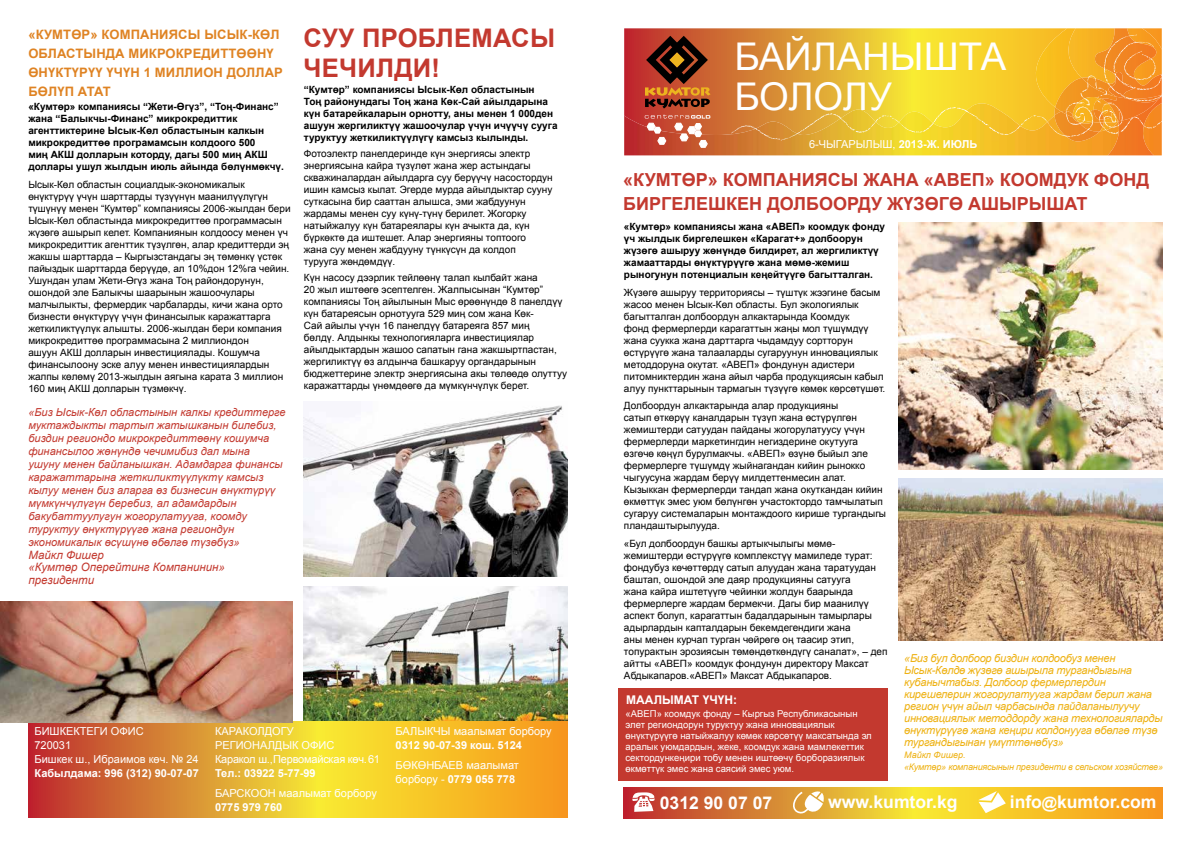
<style>
.page{position:relative;width:1191px;height:842px;background:#fff}
.page>*{position:absolute;margin:0;border:0;box-sizing:border-box;transform-origin:0 0}
.t1{font:38.2px/40px "Arial";color:#fff}
.t2{font:700 25.6px/30.2px "Arial";letter-spacing:.01em;color:#c3392f}
.t3{font:700 18px/24px "Arial";color:#c3392f}
.t4{font:700 17.6px "Arial";color:#fff}
.t5{font:700 13px/19px "Arial";letter-spacing:.01em;color:#df8323}
.t6{font:700 12px "Arial";color:#fff}
.t7{font:italic 11.5px/12.5px "Arial";color:#c3392f}
.t8{font:italic 11px/13px "Arial";color:#c3392f}
.t9{font:italic 11px/12px "Arial";letter-spacing:-.02em;color:#eeb111}
.t10{font:11px/14px "Arial";color:#fff}
.t11{font:700 11px "Arial";color:#fff}
.t12{font:11px/14px "Arial";letter-spacing:-.02em;color:#fff}
.t13{font:10px/12px "Arial";color:#000}
.t14{font:700 10px/12px "Arial";color:#000}
.t15{font:9.5px/11px "Arial";color:#fff}
.t16{font:italic 9px/12px "Arial";letter-spacing:-.02em;color:#eeb111}
.s1{font-weight:700}
.s2{font-size:15.6px}
</style>
<div class="page">
<svg style="left:624px;top:28px;width:410px;height:75px;background:#d37336"></svg>
<img style="left:624px;top:103px;width:483px;height:52px">
<img style="left:1034px;top:28px;width:33px;height:6px">
<img style="left:1067px;top:28px;width:14px;height:6px">
<img style="left:1107px;top:141px;width:54px;height:14px">
<img style="left:1081px;top:28px;width:80px;height:6px">
<svg style="left:731px;top:34px;width:431px;height:107px;background:#edb330"></svg>
<svg style="left:645px;top:36px;width:65px;height:72px;background:#813a1c"></svg>
<svg style="left:644px;top:114px;width:66px;height:33px"></svg>
<img style="left:303px;top:587px;width:264px;height:135px">
<div style="left:618px;top:688px;width:269px;height:93px;background:#c3392f"></div>
<svg style="left:28px;top:722px;width:539px;height:95px;background:#e6a22e"></svg>
<svg style="left:624px;top:787px;width:538px;height:31px;background:#e7a32d"></svg>
<svg style="left:978px;top:791px;width:27px;height:22px"></svg>
<svg style="left:632px;top:792px;width:23px;height:20px"></svg>
<svg style="left:788px;top:790px;width:36px;height:25px"></svg>
<img style="left:899px;top:223px;width:263px;height:246px">
<img style="left:899px;top:478px;width:263px;height:162px">
<img style="left:0;top:602px;width:292px;height:120px">
<img style="left:303px;top:405px;width:264px;height:172px">
<h3 class="t5" style="left:28px;top:25px;width:256px">«КУМТӨР» КОМПАНИЯСЫ ЫСЫК-КӨЛ<br>ОБЛАСТЫНДА МИКРОКРЕДИТТӨӨНҮ<br>ӨНҮКТҮРҮҮ ҮЧҮН 1 МИЛЛИОН ДОЛЛАР<br>БӨЛҮП АТАТ</h3>
<p class="t14" style="left:28px;top:101px;width:257px">«Кумтөр» компаниясы “Жети-Өгүз”, “Тоң-Финанс” жана “Балыкчы-Финанс” микрокредиттик агенттиктерине Ысык-Көл областынын калкын микрокредиттөө програмамсын колдоого 500<br>миң АКШ долларын которду, дагы 500 миң АКШ доллары ушул жылдын июль айында бөлүнмөкчү.</p>
<p class="t13" style="left:28px;top:179px;width:264px">Ысык-Көл областын социалдык-экономикалык өнүктүрүү үчүн шарттарды түзүүнүн маанилүүлүгүн түшүнүү менен “Кумтөр” компаниясы 2006-жылдан бери Ы сык-Көл областында микрокредиттөө программасын жүзөгө ашырып келет. Компаниянын колдоосу менен үч микрокредиттик агенттик түзүлгөн, алар кредиттерди эң жакшы шарттарда – Кыргызстандагы эң төмөнкү үстөк пайыздык шарттарда берүүдө, ал 10%дон 12%га чейин.<br>Ушундан улам Жети-Өгүз жана Тоң райондорунун, ошондой эле Балыкчы шаарынын жашоочулары малчылыкты, фермердик чарбаларды, кичи жана орто бизнести өнүктүрүү үчүн финансылык каражаттарга жеткиликтүүлүк алышты. 2006-жылдан бери компания микрокредиттөө программасына 2 миллиондон<br>ашуун АКШ долларын инвестициялады. Кошумча финансылоону эске алуу менен инвестициялардын жалпы көлөмү 2013-жылдын аягына карата 3 миллион 160 миң АКШ долларын түзмөкчү.</p>
<p class="t8" style="left:28px;top:406px;width:259px">«Биз Ысык-Көл областынын калкы кредиттерге муктаждыкты тартып жатышканын билебиз, биздин региондо микрокредиттөөнү кошумча финансылоо жөнүндө чечимибиз дал мына<br>ушуну менен байланышкан. Адамдарга финансы каражаттарына жеткиликтүүлүктү камсыз кылуу менен биз аларга өз бизнесин өнүктүрүү мүмкүнчүлүгүн беребиз, ал адамдардын бакубаттуулугун жогорулатууга, коомду туруктуу өнүктүрүүгө жана региондун экономикалык өсүшүнө өбөлгө түзөбүз»</p>
<p class="t7" style="left:28px;top:549px;width:198px">Майкл Фишер<br>«Кумтөр Оперейтинг Компанинин» президенти</p>
<h2 class="t2" style="left:303px;top:24px;width:253px">CУУ ПРОБЛЕМАСЫ<br>ЧЕЧИЛДИ!</h2>
<p class="t14" style="left:304px;top:84px;width:255px">“Кумтөр” компаниясы Ысык-Көл областынын<br>Тоң районундагы Тоң жана Көк-Сай айылдарына күн батарейкаларын орнотту, аны менен 1 000ден ашуун жергиликтүү жашоочулар үчүн ичүүчү сууга туруктуу жеткиликтүүлүгү камсыз кылынды.</p>
<p class="t13" style="left:304px;top:148px;width:250px">Фотоэлектр панелдеринде күн энергиясы электр энергиясына кайра түзүлөт жана жер астындагы скважиналардан айылдарга суу берүүчү насостордун ишин камсыз кылат. Эгерде мурда айылдыктар сууну суткасына бир сааттан алышса, эми жабдуунун жардамы менен суу күнү-түнү берилет. Жогорку натыйжалуу күн батареялары күн ачыкта да, күн бүркөктө да иштешет. Алар энергияны топтоого<br>жана суу менен жабдууну түнкүсүн да колдоп<br>турууга жөндөмдүү.</p>
<p class="t13" style="left:304px;top:272px;width:265px">Күн насосу дээрлик тейлөөнү талап кылбайт жана<br>20 жыл иштөөгө эсептелген. Жалпысынан “Кумтөр” компаниясы Тоң айылынын Мыс өрөөнүндө 8 панелдүү күн батареясын орнотууга 529 миң сом жана Көк-<br>Сай айылы үчүн 16 панелдүү батареяга 857 миң<br>бөлдү. Алдынкы технологияларга инвестициялар айылдыктардын жашоо сапатын гана жакшыртпастан, жергиликтүү өз алдынча башкаруу органдарынын бюджеттерине электр энергиясына акы төлөөдө олуттуу каражаттарды үнөмдөөгө да мүмкүнчүлүк берет.</p>
<p class="t10" style="left:34px;top:724px;width:166px">БИШ КЕКТЕГИ ОФИС<br>720031<br>Бишкек ш., Ибраимов көч. № 24</p>
<p class="t11" style="left:34px;top:766px;width:166px">Кабылдама: 996 (312) 90-07-07</p>
<p class="t10" style="left:215px;top:724px;width:66px;text-indent:28px">КОЛДОГУ<br>РЕГИОНАЛ</p>
<p class="t10" style="left:215px;top:724px;width:15px">КАРА</p>
<p class="t12" style="left:215px;top:738px;width:166px;text-indent:60px">ДЫ К ОФИС<br>Каракол ш., Первомайская көч. 61</p>
<p class="t11" style="left:215px;top:766px;width:102px">Тел.: 03922 5-77-99</p>
<p class="t10" style="left:215px;top:786px;width:45px">БАРСКООН</p>
<p class="t10" style="left:279px;top:786px;width:100px">маалымат борбору</p>
<p class="t11" style="left:215px;top:800px;width:69px">0775 979 760</p>
<p class="t10" style="left:395px;top:724px;width:16px">БАЛЫ</p>
<p class="t10" style="left:427px;top:724px;width:126px">КЧЫ маалымат борбору</p>
<p class="t11" style="left:395px;top:738px;width:128px">0312 90-07-39 кош. 5124</p>
<p class="t10" style="left:395px;top:758px;width:16px">Бөкө</p>
<p class="t10" style="left:395px;top:758px;width:125px;text-indent:31px">нбаев маалымат борбору - <span class="s1">0779 055 778</span></p>
<h1 class="t1" style="left:734px;top:37px;width:273px">Байланышта бололу</h1>
<p class="t10" style="left:809px;top:137px;width:170px">6-чыгарылыш, <span class="s1">2013-ж. ИЮЛЬ</span></p>
<h3 class="t3" style="left:623px;top:168px;width:527px">«КУМТӨР» КОМПАНИЯСЫ ЖАНА «АВЕП» КООМДУК ФОНД<br>БИРГЕЛЕШКЕН ДОЛБООРДУ ЖҮЗӨГӨ АШЫРЫШАТ</h3>
<p class="t14" style="left:624px;top:221px;width:263px">«Кумтөр» компаниясы жана «АВЕП» коомдук фонду үч жылдык биргелешкен «Карагат+» долбоорун жүзөгө ашыруу жөнүндө билдирет, ал жергиликтүү жамааттарды өнүктүрүүгө жана мөмө-жемиш рыногунун потенциалын кеңейтүүгө багытталган.</p>
<p class="t13" style="left:624px;top:286px;width:263px">Жүзөгө ашыруу территориясы – түштүк жээгине басым жасоо менен Ы сык-Көл областы. Бул экологиялык багытталган долбоордун алкактарында Коомдук<br>фонд фермерлерди карагаттын жаңы мол түшүмдүү жана суукка жана дарттарга чыдамдуу сортторун өстүрүүгө жана талааларды сугаруунун инновациялык методдоруна окутат. «АВЕП» фондунун адистери питомниктердин жана айыл чарба продукциясын кабыл алуу пункттарынын тармагын түзүүгө көмөк көрсөтүшөт.</p>
<p class="t13" style="left:624px;top:400px;width:264px">Долбоордун алкактарында алар продукцияны<br>сатып өткөрүү каналдарын түзүп жана өстүрүлгөн жемиштерди сатуудан пайданы жогорулатуусу үчүн фермерлерди маркетингдин негиздерине окутууга өзгөчө көңүл бурулмакчы. «АВЕП» өзүнө быйыл эле фермерлерге түшүмдү жыйнагандан кийин рынокко чыгуусуна жардам берүү милдеттенмесин алат.<br>Кызыккан фермерлерди тандап жана окуткандан кийин өкмөттүк эмес уюм бөлүнгөн участоктордо тамчылатып сугаруу системаларын монтаждоого кирише тургандыгы пландаштырылууда.</p>
<p class="t13" style="left:624px;top:537px;width:265px">«Бул долбоордун башкы артыкчылыгы мөмө&shy;жемиштерди өстүрүүгө комплекстүү мамиледе турат: фондубуз көчөттөрдү сатып алуудан жана таратуудан баштап, ошондой эле даяр продукцияны сатууга<br>жана кайра иштетүүгө чейинки жолдун баарында фермерлерге жардам бермекчи. Дагы бир маанилүү аспект болуп, карагаттын бадалдарынын тамырлары адырлардын капталдарын бекемдегендиги жана<br>аны менен курчап турган чөйрөгө оң таасир этип, топурактын эрозиясын төмөндөткөндүгү саналат», – деп айтты «АВЕП» коомдук фондунун директору Максат Абдыкапаров.«АВЕП» Максат Абдыкапаров.</p>
<p class="t6" style="left:626px;top:691px;width:112px">МААЛЫМАТ ҮЧҮН:</p>
<p class="t15" style="left:625px;top:708px;width:248px">«АВЕП» коомдук фонду – Кыргыз Республикасынын элет региондорун туруктуу жана инновациялык өнүктүрүүгө натыйжалуу көмөк көрсөтүү максатында эл аралык уюмдардын, жеке, коомдук жана мамлекеттик сектордункеңири тобу менен иштөөчү борборазиялык өкмөттүк эмес жана саясий эмес уюм.</p>
<p class="t9" style="left:904px;top:652px;width:260px">«Биз бул долбоор биздин колдообуз менен Ысык-Көлдө жүзөгө ашырыла тургандыгына кубанычтабыз. Долбоор фермерлердин кирешелерин жогорулатууга жардам берип жана регион үчүн айыл чарбасында пайдаланылуучу инновациялык методдорду жана технологияларды өнүктүрүүгө жана кеңири колдонууга өбөлгө түзө тургандыгынан үмүттөнөбүз»</p>
<p class="t16" style="left:904px;top:749px;width:260px">Майкл Фишер.<br>«Кумтөр» компаниясынын президенти в сельском хозяйстве»</p>
<h3 class="t4" style="left:660px;top:791px;width:114px">0312 90 07 07</h3>
<h3 class="t4" style="left:828px;top:790px;width:131px">www.kumtor.kg</h3>
<h3 class="t4" style="left:1009px;top:790px;width:148px">info<span class="s2">@</span>kumtor.com</h3>
</div>
